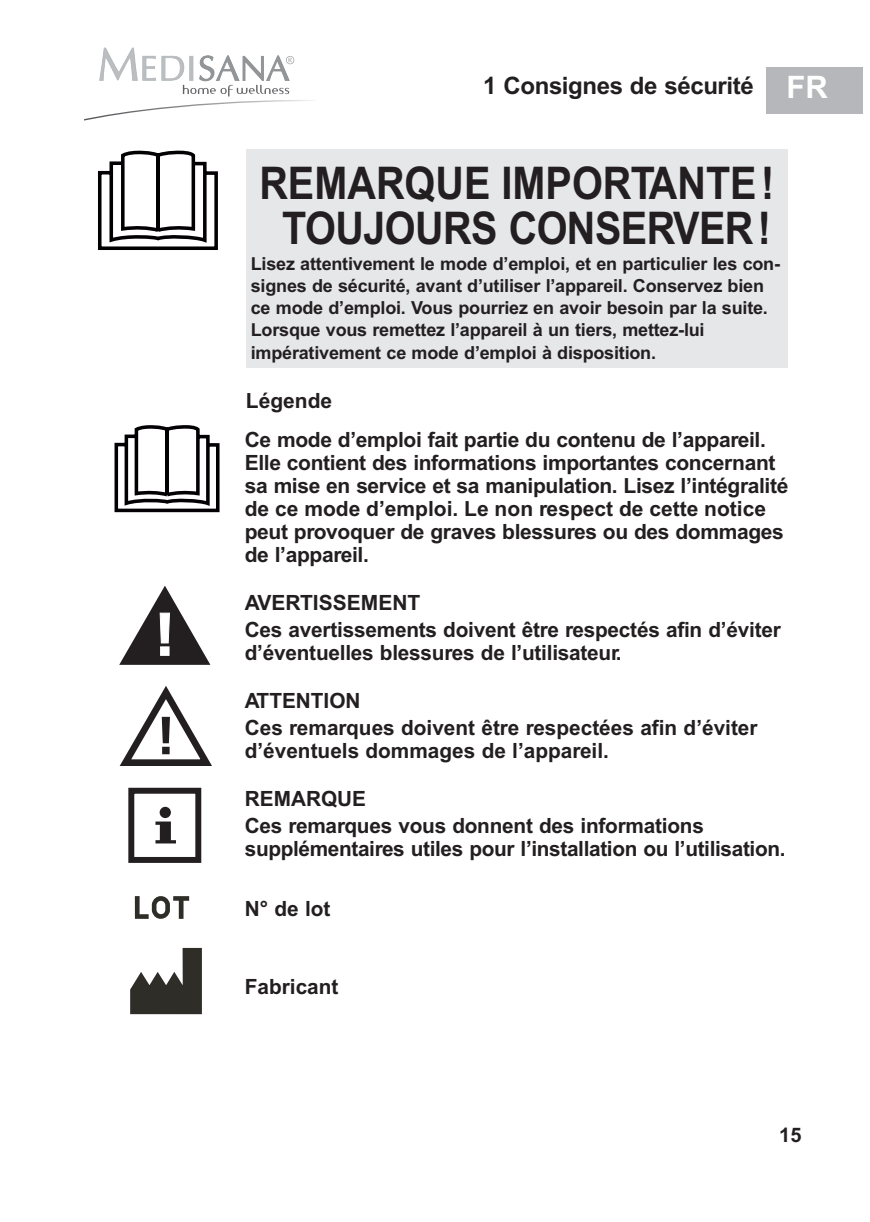
<style>
.page{position:relative;width:870px;height:1222px;background:#fff}
.page>*{position:absolute;margin:0;border:0;box-sizing:border-box;transform-origin:0 0}
.t1{font:700 45px/45px "Arial";letter-spacing:-.015em;color:#231f20;text-align:center;scale:.88 1}
.t2{font:700 31px "Arial";color:#fff}
.t3{font:700 24px "Arial";letter-spacing:-.015em;color:#231f20}
.t4{font:700 21px/23px "Arial";letter-spacing:-.01em;color:#231f20}
.t5{font:700 20px "Arial";color:#231f20}
.t6{font:700 18px/22.2px "Arial";letter-spacing:-.01em;color:#231f20}
</style>
<div class="page">
<svg style="left:135px;top:896px;width:54px;height:23px"></svg>
<div style="left:766px;top:68px;width:96px;height:46px;background:#b6b7bb"></div>
<svg style="left:84px;top:47px;width:229px;height:74px"></svg>
<div style="left:246px;top:149px;width:541px;height:219px;background:#e6e7e9"></div>
<svg style="left:119px;top:585px;width:91px;height:79px"></svg>
<svg style="left:119px;top:686px;width:93px;height:80px"></svg>
<div style="left:128px;top:787px;width:73px;height:75px;border:6px solid #231f20"></div>
<div style="left:160px;top:806px;width:11px;height:12px;background:#231f20;border-radius:50%"></div>
<svg style="left:155px;top:821px;width:21px;height:22px"></svg>
<svg style="left:130px;top:947px;width:72px;height:67px"></svg>
<svg style="left:114px;top:425px;width:106px;height:88px"></svg>
<svg style="left:98px;top:150px;width:120px;height:100px"></svg>
<p class="t3" style="left:483px;top:76px;width:272px">1 Consignes de sécurité</p>
<h2 class="t2" style="left:786px;top:75px;width:43px">FR</h2>
<h1 class="t1" style="left:259px;top:164px;width:586px">REMARQUE IMPORTANTE!<br>TOUJOURS CONSERVER!</h1>
<p class="t6" style="left:251px;top:254px;width:531px">Lisez attentivement le mode d’emploi, et en particulier les con&shy;signes de sécurité, avant d’utiliser l’appareil. Conservez bien ce mode d’emploi. Vous pourriez en avoir besoin par la suite.<br>Lorsque vous remettez l’appareil à un tiers, mettez-lui impérativement ce mode d’emploi à disposition.</p>
<p class="t4" style="left:246px;top:391px;width:88px">Légende</p>
<p class="t4" style="left:245px;top:430px;width:545px">Ce mode d’emploi fait partie du contenu de l’appareil.<br>Elle contient des informations importantes concernant sa mise en service et sa manipulation. Lisez l’intégralité de ce mode d’emploi. Le non respect de cette notice peut provoquer de graves blessures ou des dommages de l’appareil.</p>
<p class="t4" style="left:245px;top:591px;width:537px;line-height:27px">AVERTISSEMENT<br>Ces avertissements doivent être respectés afin d’éviter</p>
<p class="t4" style="left:245px;top:643px;width:378px">d’éventuelles blessures de l’utilisateur.</p>
<p class="t4" style="left:245px;top:689px;width:514px;line-height:27px">ATTENTION<br>Ces remarques doivent être respectées afin d’éviter</p>
<p class="t4" style="left:245px;top:741px;width:365px">d’éventuels dommages de l’appareil.</p>
<p class="t4" style="left:245px;top:787px;width:460px;line-height:27px">REMARQUE<br>Ces remarques vous donnent des informations</p>
<p class="t4" style="left:245px;top:839px;width:542px">supplémentaires utiles pour l’installation ou l’utilisation.</p>
<p class="t4" style="left:245px;top:898px;width:87px">N° de lot</p>
<p class="t4" style="left:245px;top:976px;width:95px">Fabricant</p>
<p class="t5" style="left:779px;top:1127px;width:24px">15</p>
</div>
